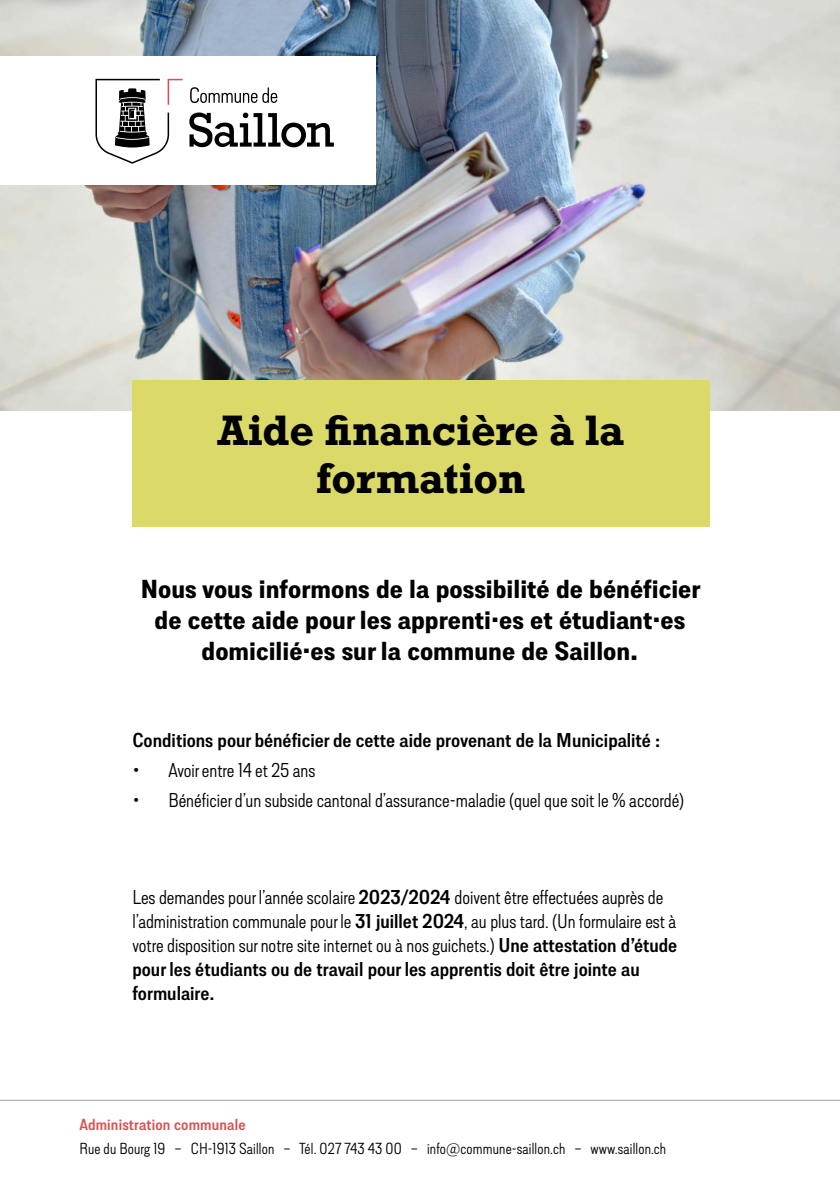
<style>
.page{position:relative;width:840px;height:1191px;background:#fff}
.page>*{position:absolute;margin:0;border:0;box-sizing:border-box;transform-origin:0 0}
.t1{font:700 40px/48px "Rockwell Nova";color:#000;text-align:center}
.t2{font:700 26px/31.2px "Lorimer No 2";color:#000;text-align:center}
.t3{font:300 20px/24px "Lorimer No 2";color:#000}
.t4{font:600 20px "Lorimer No 2";color:#000}
.t5{font:300 16px "Lorimer No 2";letter-spacing:.01em;color:#000}
.t6{font:600 16px "Lorimer No 2";letter-spacing:.01em;color:#d95151}
.s1{font-weight:600}
</style>
<div class="page">
<img style="left:0;top:0;width:839px;height:411px">
<div style="left:132px;top:380px;width:577px;height:147px;background:#dbd968"></div>
<hr style="left:0;top:1099px;width:839px;height:1px;background:#9d9d9c">
<div style="left:0;top:57px;width:375px;height:128px;background:#fff"></div>
<svg style="left:190px;top:87px;width:87px;height:16px"></svg>
<svg style="left:189px;top:112px;width:144px;height:35px"></svg>
<svg style="left:95px;top:79px;width:87px;height:85px"></svg>
<h1 class="t1" style="left:217px;top:405px;width:408px">Aide financière à la formation</h1>
<h2 class="t2" style="left:141px;top:572px;width:561px">Nous vous informons de la possibilité de bénéficier de cette aide pour les apprenti·es et étudiant·es domicilié·es sur la commune de Saillon.</h2>
<p class="t4" style="left:132px;top:729px;width:529px">Conditions pour bénéficier de cette aide provenant de la Municipalité :</p>
<p class="t3" style="left:132px;top:757px;width:184px">• Avoir entre 14 et 25 ans</p>
<p class="t3" style="left:132px;top:787px;width:553px">• Bénéficier d’un subside cantonal d’assurance-maladie (quel que soit le % accordé)</p>
<p class="t3" style="left:132px;top:884px;width:546px">Les demandes pour l’année scolaire <span class="s1">2023/2024</span> doivent être effectuées auprès de l’administration communale pour le <span class="s1">31 juillet 2024</span>, au plus tard. (Un formulaire est à votre disposition sur notre site internet ou à nos guichets.) <span class="s1">Une attestation d’étude pour les étudiants ou de travail pour les apprentis doit être jointe au formulaire.</span></p>
<p class="t6" style="left:79px;top:1115px;width:167px">Administration communale</p>
<p class="t5" style="left:79px;top:1139px;width:588px">Rue du Bourg 19 – CH-1913 Saillon – Tél. 027 743 43 00 – info@commune-saillon.ch – www.saillon.ch</p>
</div>
